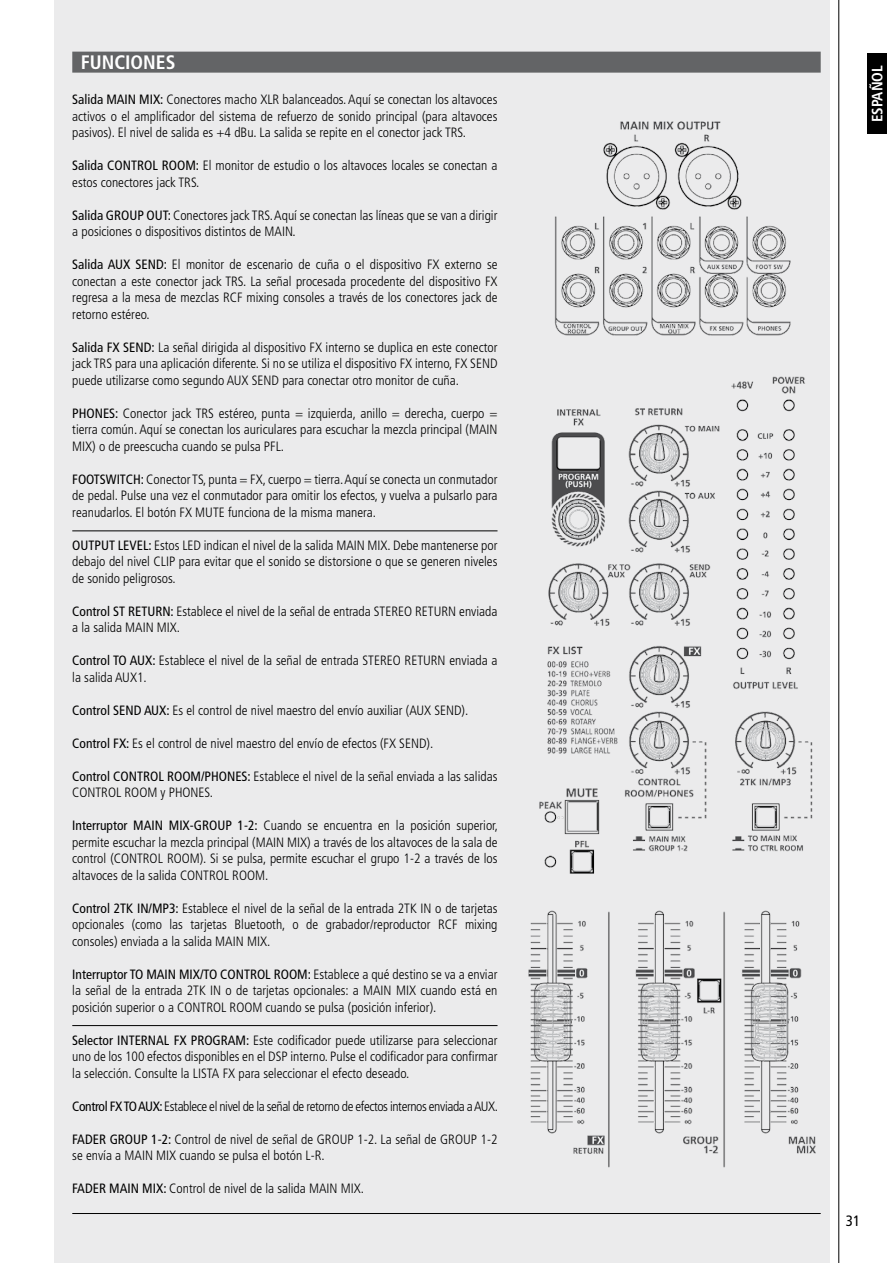
<style>
.page{position:relative;width:893px;height:1263px;background:#fff}
.page>*{position:absolute;margin:0;border:0;box-sizing:border-box;transform-origin:0 0}
.t1{font:700 condensed 19.5px "Frutiger";color:#fff}
.t2{font:700 condensed 15px "Frutiger";color:#fff}
.t3{font:condensed 15px "Frutiger";color:#000}
.t4{font:300 condensed 13.5px/16.5px "Frutiger";color:#000;text-align:justify}
.t5{font:300 condensed 13.5px "Frutiger";letter-spacing:-.03em;color:#000}
.s1{font-weight:400}
</style>
<div class="page">
<div style="left:54px;top:0;width:775px;height:1263px;background:#ebebec"></div>
<hr style="left:838px;top:0;width:1px;height:1263px;background:#000">
<div style="left:867px;top:54px;width:20px;height:80px;background:#000"></div>
<div style="left:72px;top:52px;width:749px;height:21px;background:#636466"></div>
<img style="left:554px;top:121px;width:237px;height:215px">
<img style="left:528px;top:376px;width:288px;height:792px">
<hr style="left:72px;top:530px;width:425px;height:1px;background:#000">
<hr style="left:72px;top:1025px;width:425px;height:1px;background:#000">
<hr style="left:72px;top:1213px;width:749px;height:1px;background:#000">
<h1 class="t1" style="left:81px;top:50px;width:96px">FUNCIONES</h1>
<p class="t4" style="left:72px;top:92px;width:427px"><span class="s1">Salida MAIN MIX:</span> Conectores macho XLR balanceados. Aquí se conectan los altavoces activos o el amplificador del sistema de refuerzo de sonido principal (para altavoces pasivos). El nivel de salida es +4 dBu. La salida se repite en el conector jack TRS.</p>
<p class="t4" style="left:72px;top:158px;width:427px"><span class="s1">Salida CONTROL ROOM:</span> El monitor de estudio o los altavoces locales se conectan a estos conectores jack TRS.</p>
<p class="t4" style="left:72px;top:207px;width:427px"><span class="s1">Salida GROUP OUT:</span> Conectores jack TRS. Aquí se conectan las líneas que se van a dirigir a posiciones o dispositivos distintos de MAIN.</p>
<p class="t4" style="left:72px;top:257px;width:427px"><span class="s1">Salida AUX SEND:</span> El monitor de escenario de cuña o el dispositivo FX externo se conectan a este conector jack TRS. La señal procesada procedente del dispositivo FX regresa a la mesa de mezclas RCF mixing consoles a través de los conectores jack de retorno estéreo.</p>
<p class="t4" style="left:72px;top:339px;width:427px"><span class="s1">Salida FX SEND:</span> La señal dirigida al dispositivo FX interno se duplica en este conector jack TRS para una aplicación diferente. Si no se utiliza el dispositivo FX interno, FX SEND puede utilizarse como segundo AUX SEND para conectar otro monitor de cuña.</p>
<p class="t4" style="left:72px;top:405px;width:427px"><span class="s1">PHONES:</span> Conector jack TRS estéreo, punta = izquierda, anillo = derecha, cuerpo = tierra común. Aquí se conectan los auriculares para escuchar la mezcla principal (MAIN MIX) o de preescucha cuando se pulsa PFL.</p>
<p class="t4" style="left:72px;top:471px;width:427px"><span class="s1">FOOTSWITCH:</span> Conector TS, punta = FX, cuerpo = tierra. Aquí se conecta un conmutador de pedal. Pulse una vez el conmutador para omitir los efectos, y vuelva a pulsarlo para reanudarlos. El botón FX MUTE funciona de la misma manera.</p>
<p class="t4" style="left:72px;top:537px;width:427px"><span class="s1">OUTPUT LEVEL:</span> Estos LED indican el nivel de la salida MAIN MIX. Debe mantenerse por debajo del nivel CLIP para evitar que el sonido se distorsione o que se generen niveles de sonido peligrosos.</p>
<p class="t4" style="left:72px;top:603px;width:427px"><span class="s1">Control ST RETURN:</span> Establece el nivel de la señal de entrada STEREO RETURN enviada a la salida MAIN MIX.</p>
<p class="t4" style="left:72px;top:653px;width:427px"><span class="s1">Control TO AUX:</span> Establece el nivel de la señal de entrada STEREO RETURN enviada a la salida AUX1.</p>
<p class="t4" style="left:72px;top:702px;width:398px"><span class="s1">Control SEND AUX:</span> Es el control de nivel maestro del envío auxiliar (AUX SEND).</p>
<p class="t4" style="left:72px;top:735px;width:363px"><span class="s1">Control FX:</span> Es el control de nivel maestro del envío de efectos (FX SEND).</p>
<p class="t4" style="left:72px;top:768px;width:427px"><span class="s1">Control CONTROL ROOM/PHONES:</span> Establece el nivel de la señal enviada a las salidas<br>CONTROL ROOM y PHONES.</p>
<p class="t4" style="left:72px;top:818px;width:427px"><span class="s1">Interruptor MAIN MIX-GROUP 1-2:</span> Cuando se encuentra en la posición superior, permite escuchar la mezcla principal (MAIN MIX) a través de los altavoces de la sala de control (CONTROL ROOM). Si se pulsa, permite escuchar el grupo 1-2 a través de los altavoces de la salida CONTROL ROOM.</p>
<p class="t4" style="left:72px;top:900px;width:427px"><span class="s1">Control 2TK IN/MP3:</span> Establece el nivel de la señal de la entrada 2TK IN o de tarjetas opcionales (como las tarjetas Bluetooth, o de grabador/reproductor RCF mixing consoles) enviada a la salida MAIN MIX.</p>
<p class="t4" style="left:72px;top:966px;width:427px"><span class="s1">Interruptor TO MAIN MIX/TO CONTROL ROOM:</span> Establece a qué destino se va a enviar la señal de la entrada 2TK IN o de tarjetas opcionales: a MAIN MIX cuando está en posición superior o a CONTROL ROOM cuando se pulsa (posición inferior).</p>
<p class="t4" style="left:72px;top:1032px;width:427px"><span class="s1">Selector INTERNAL FX PROGRAM:</span> Este codificador puede utilizarse para seleccionar uno de los 100 efectos disponibles en el DSP interno. Pulse el codificador para confirmar la selección. Consulte la LISTA FX para seleccionar el efecto deseado.</p>
<p class="t5" style="left:72px;top:1098px;width:427px"><span class="s1">Control FX TO AUX:</span> Establece el nivel de la señal de retorno de efectos internos enviada a AUX.</p>
<p class="t4" style="left:72px;top:1131px;width:427px"><span class="s1">FADER GROUP 1-2:</span> Control de nivel de señal de GROUP 1-2. La señal de GROUP 1-2 se envía a MAIN MIX cuando se pulsa el botón L-R.</p>
<p class="t4" style="left:72px;top:1181px;width:293px"><span class="s1">FADER MAIN MIX:</span> Control de nivel de la salida MAIN MIX.</p>
<p class="t2" style="left:868px;top:122px;width:58px;rotate:-90deg">ESPAÑOL</p>
<p class="t3" style="left:846px;top:1211px;width:16px">31</p>
</div>
